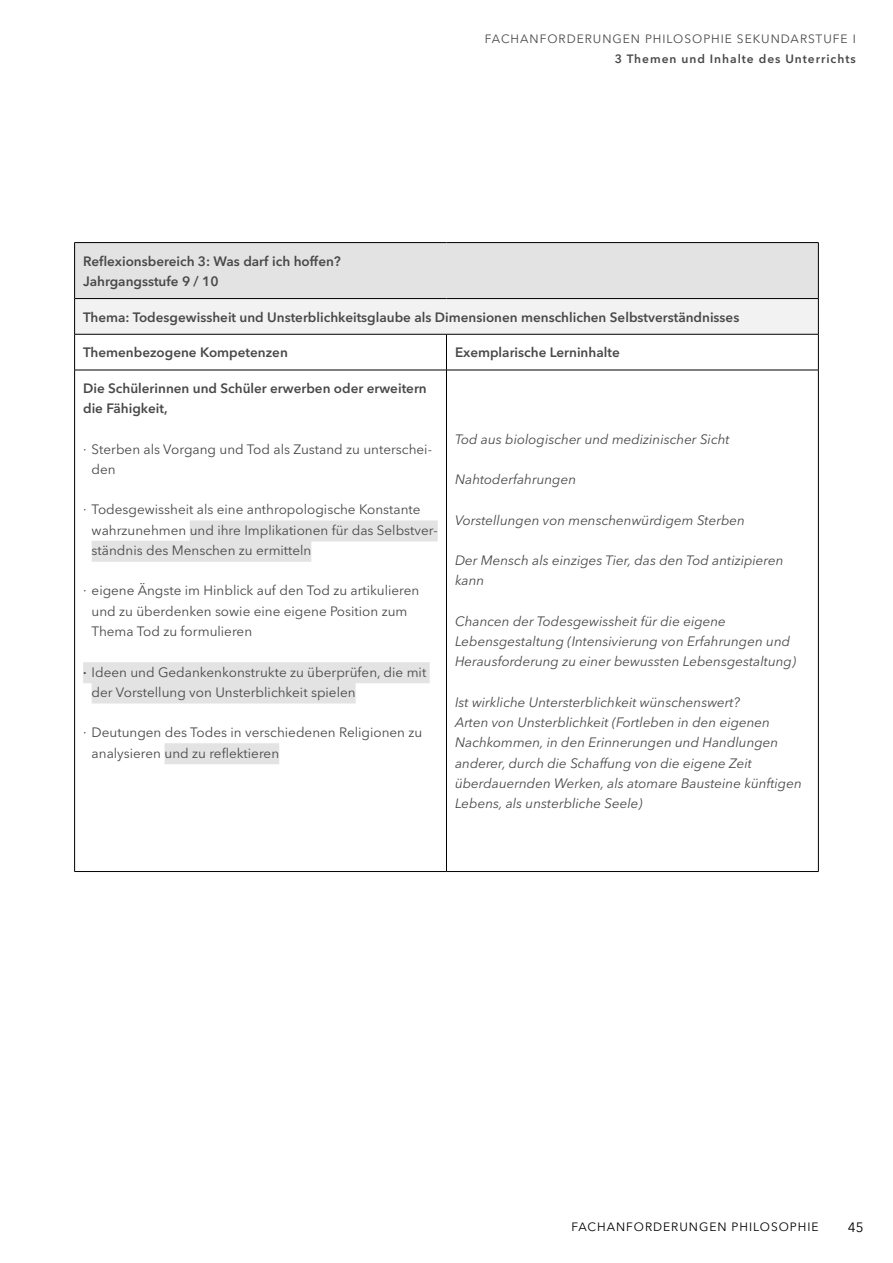
<style>
.page{position:relative;width:893px;height:1263px;background:#fff}
.page>*{position:absolute;margin:0;border:0;box-sizing:border-box;transform-origin:0 0}
.t1{font:italic 13.5px/20.2px "Avenir Next LT Pro";color:#494948}
.t2{font:13.5px/20.2px "Avenir Next LT Pro";color:#494948}
.t3{font:600 13.5px/20.2px "Avenir Next LT Pro";color:#494948}
.t4{font:13.5px "Avenir Next LT Pro";color:#000}
.t5{font:12px "Avenir Next LT Pro";letter-spacing:.08em;color:#494948}
.t6{font:600 12px "Avenir Next LT Pro";letter-spacing:.08em;color:#494948}
.t7{font:12px "Avenir Next LT Pro";letter-spacing:.08em;color:#000}
.s1{font-weight:600}
</style>
<div class="page">
<div style="left:75px;top:243px;width:743px;height:56px;background:#e3e3e3"></div>
<div style="left:75px;top:299px;width:743px;height:35px;background:#f2f2f2"></div>
<svg style="left:75px;top:335px;width:743px;height:536px"></svg>
<hr style="left:74px;top:242px;width:372px;height:1px;background:#000">
<hr style="left:74px;top:243px;width:1px;height:55px;background:#000">
<hr style="left:446px;top:242px;width:373px;height:1px;background:#000">
<hr style="left:818px;top:243px;width:1px;height:55px;background:#000">
<hr style="left:74px;top:298px;width:372px;height:1px;background:#000">
<hr style="left:74px;top:299px;width:1px;height:35px;background:#000">
<hr style="left:446px;top:298px;width:373px;height:1px;background:#000">
<hr style="left:818px;top:299px;width:1px;height:35px;background:#000">
<hr style="left:74px;top:334px;width:372px;height:1px;background:#000">
<hr style="left:74px;top:334px;width:1px;height:36px;background:#000">
<hr style="left:446px;top:334px;width:373px;height:1px;background:#000">
<hr style="left:446px;top:334px;width:1px;height:36px;background:#000">
<hr style="left:818px;top:334px;width:1px;height:36px;background:#000">
<hr style="left:74px;top:370px;width:372px;height:1px;background:#000">
<hr style="left:74px;top:370px;width:1px;height:501px;background:#000">
<hr style="left:446px;top:370px;width:373px;height:1px;background:#000">
<hr style="left:446px;top:370px;width:1px;height:501px;background:#000">
<hr style="left:818px;top:370px;width:1px;height:501px;background:#000">
<hr style="left:74px;top:871px;width:372px;height:1px;background:#000">
<hr style="left:446px;top:871px;width:373px;height:1px;background:#000">
<div style="left:190px;top:520px;width:248px;height:21px;background:#e3e3e3"></div>
<div style="left:92px;top:541px;width:219px;height:21px;background:#e3e3e3"></div>
<div style="left:83px;top:662px;width:347px;height:21px;background:#e3e3e3"></div>
<div style="left:92px;top:682px;width:264px;height:21px;background:#e3e3e3"></div>
<div style="left:165px;top:743px;width:114px;height:21px;background:#e3e3e3"></div>
<p class="t5" style="left:485px;top:32px;width:372px">FACHANFORDERUNGEN PHILOSOPHIE SEKUNDARSTUFE I</p>
<p class="t6" style="left:615px;top:51px;width:242px">3 Themen und Inhalte des Unterrichts</p>
<p class="t3" style="left:83px;top:251px;width:259px">Reflexionsbereich 3: Was darf ich hoffen?<br>Jahrgangsstufe 9 / 10</p>
<p class="t3" style="left:83px;top:307px;width:658px">Thema: Todesgewissheit und Unsterblichkeitsglaube als Dimensionen menschlichen Selbstverständnisses</p>
<p class="t3" style="left:83px;top:342px;width:206px">Themenbezogene Kompetenzen</p>
<p class="t3" style="left:455px;top:342px;width:166px">Exemplarische Lerninhalte</p>
<p class="t3" style="left:83px;top:378px;width:345px">Die Schülerinnen und Schüler erwerben oder erweitern die Fähigkeit,</p>
<p class="t2" style="left:92px;top:439px;width:342px;text-indent:-9px">∙ Sterben als Vorgang und Tod als Zustand zu unterschei&shy;den</p>
<p class="t2" style="left:92px;top:500px;width:348px;text-indent:-9px">∙ Todesgewissheit als eine anthropologische Konstante wahrzunehmen und ihre Implikationen für das Selbstver&shy;ständnis des Menschen zu ermitteln</p>
<p class="t2" style="left:92px;top:581px;width:329px;text-indent:-9px">∙ eigene Ängste im Hinblick auf den Tod zu artikulieren und zu überdenken sowie eine eigene Position zum<br>Thema Tod zu formulieren</p>
<p class="t2" style="left:92px;top:662px;width:336px;text-indent:-9px"><span class="s1">∙</span> Ideen und Gedankenkonstrukte zu überprüfen, die mit der Vorstellung von Unsterblichkeit spielen</p>
<p class="t2" style="left:92px;top:722px;width:332px;text-indent:-9px">∙ Deutungen des Todes in verschiedenen Religionen zu analysieren und zu reflektieren</p>
<p class="t1" style="left:455px;top:429px;width:276px">Tod aus biologischer und medizinischer Sicht</p>
<p class="t1" style="left:455px;top:469px;width:123px">Nahtoderfahrungen</p>
<p class="t1" style="left:455px;top:510px;width:291px">Vorstellungen von menschenwürdigem Sterben</p>
<p class="t1" style="left:455px;top:550px;width:330px">Der Mensch als einziges Tier, das den Tod antizipieren kann</p>
<p class="t1" style="left:455px;top:611px;width:343px">Chancen der Todesgewissheit für die eigene<br>Lebensgestaltung (Intensivierung von Erfahrungen und<br>Herausforderung zu einer bewussten Lebensgestaltung)</p>
<p class="t1" style="left:455px;top:692px;width:348px">Ist wirkliche Untersterblichkeit wünschenswert?<br>Arten von Unsterblichkeit (Fortleben in den eigenen Nachkommen, in den Erinnerungen und Handlungen anderer, durch die Schaffung von die eigene Zeit überdauernden Werken, als atomare Bausteine künftigen Lebens, als unsterbliche Seele)</p>
<p class="t7" style="left:571px;top:1219px;width:249px">FACHANFORDERUNGEN PHILOSOPHIE</p>
<p class="t4" style="left:848px;top:1219px;width:18px">45</p>
</div>
